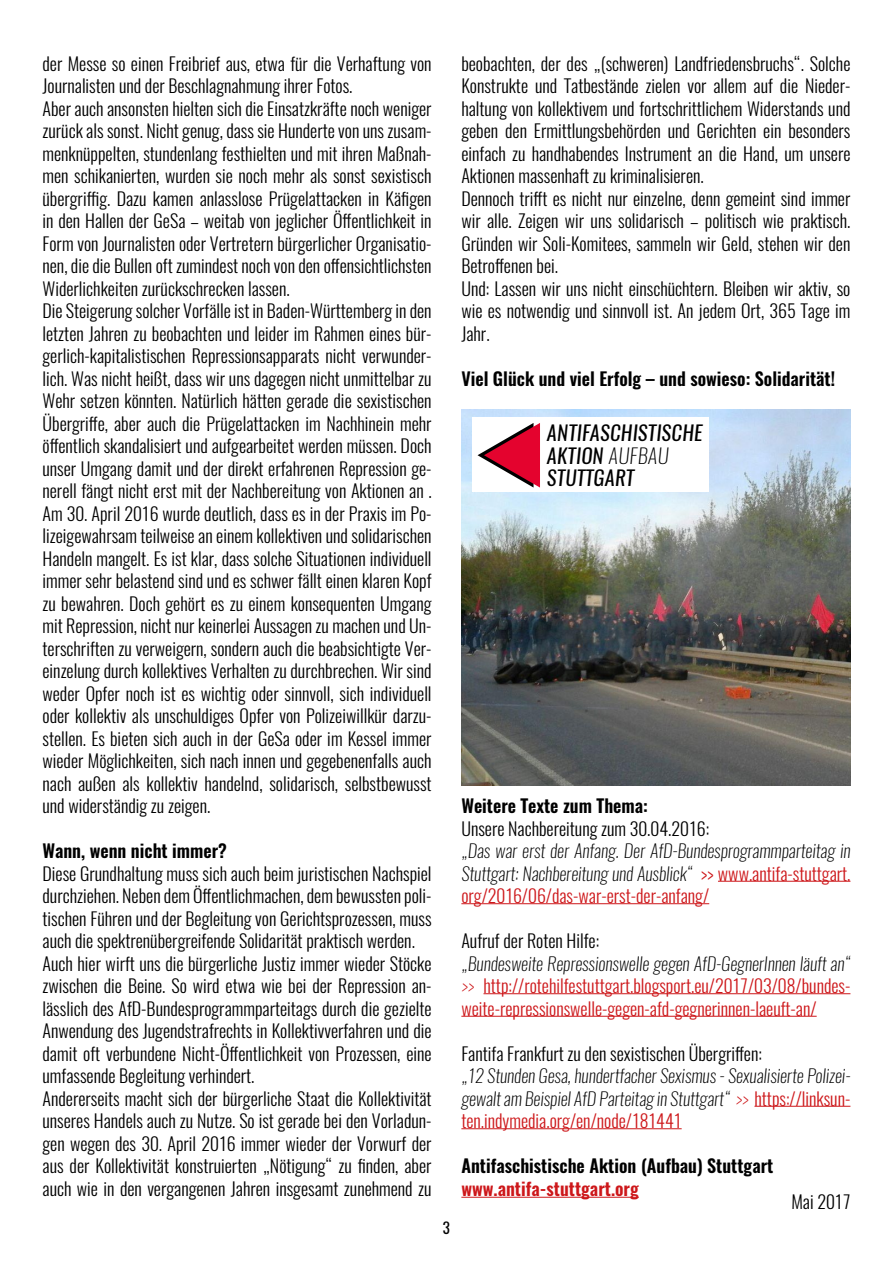
<style>
.page{position:relative;width:893px;height:1263px;background:#fff}
.page>*{position:absolute;margin:0;border:0;box-sizing:border-box;transform-origin:0 0}
.t1{font:italic 20.4px/22.2px "Oswald";letter-spacing:.015em;color:#000}
.t2{font:300 18px/22.5px "Oswald";color:#000}
.t3{font:italic 200 18px/22.5px "Oswald";color:#000;text-align:justify}
.t4{font:300 18px/22.5px "Oswald";color:#cd171a;text-align:justify}
.t5{font:600 18px "Oswald";color:#000}
.t6{font:600 18px "Oswald";color:#cd171a}
.t7{font:15px "Oswald";color:#000}
.s1{font-weight:200}
.s2{font-weight:300;font-style:normal;color:#cd171a}
.s3{font-weight:200;font-style:italic;color:#000}
.s4{font-weight:200;font-style:italic}
.s5{color:#cd171a}
</style>
<div class="page">
<hr style="left:718px;top:881px;width:132px;height:1px;background:#cd171a">
<hr style="left:461px;top:903px;width:248px;height:1px;background:#cd171a">
<hr style="left:483px;top:993px;width:367px;height:1px;background:#cd171a">
<hr style="left:461px;top:1016px;width:356px;height:1px;background:#cd171a">
<hr style="left:754px;top:1106px;width:96px;height:1px;background:#cd171a">
<hr style="left:461px;top:1128px;width:221px;height:1px;background:#cd171a">
<hr style="left:461px;top:1197px;width:178px;height:1px;background:#cd171a">
<img style="left:461px;top:409px;width:389px;height:377px">
<div style="left:472px;top:418px;width:237px;height:74px;background:#fff"></div>
<svg style="left:477px;top:423px;width:63px;height:65px"></svg>
<p class="t2" style="left:43px;top:52px;width:391px">der Messe so einen Freibrief aus, etwa für die Verhaftung von Journalisten und der Beschlagnahmung ihrer Fotos.<br>Aber auch ansonsten hielten sich die Einsatzkräfte noch weniger zurück als sonst. Nicht genug, dass sie Hunderte von uns zusam&shy;menknüppelten, stundenlang festhielten und mit ihren Maßnah&shy;men schikanierten, wurden sie noch mehr als sonst sexistisch übergriffig. Dazu kamen anlasslose Prügelattacken in Käfigen in den Hallen der GeSa – weitab von jeglicher Öffentlichkeit in Form von Journalisten oder Vertretern bürgerlicher Organisatio&shy;nen, die die Bullen oft zumindest noch von den offensichtlichsten Widerlichkeiten zurückschrecken lassen.<br>Die Steigerung solcher Vorfälle ist in Baden-Württemberg in den letzten Jahren zu beobachten und leider im Rahmen eines bür&shy;gerlich-kapitalistischen Repressionsapparats nicht verwunder&shy;lich. Was nicht heißt, dass wir uns dagegen nicht unmittelbar zu Wehr setzen könnten. Natürlich hätten gerade die sexistischen Übergriffe, aber auch die Prügelattacken im Nachhinein mehr öffentlich skandalisiert und aufgearbeitet werden müssen. Doch unser Umgang damit und der direkt erfahrenen Repression ge&shy;nerell fängt nicht erst mit der Nachbereitung von Aktionen an .<br>Am 30. April 2016 wurde deutlich, dass es in der Praxis im Po&shy;lizeigewahrsam teilweise an einem kollektiven und solidarischen Handeln mangelt. Es ist klar, dass solche Situationen individuell immer sehr belastend sind und es schwer fällt einen klaren Kopf zu bewahren. Doch gehört es zu einem konsequenten Umgang mit Repression, nicht nur keinerlei Aussagen zu machen und Un&shy;terschriften zu verweigern, sondern auch die beabsichtigte Ver&shy;einzelung durch kollektives Verhalten zu durchbrechen. Wir sind weder Opfer noch ist es wichtig oder sinnvoll, sich individuell oder kollektiv als unschuldiges Opfer von Polizeiwillkür darzu&shy;stellen. Es bieten sich auch in der GeSa oder im Kessel immer wieder Möglichkeiten, sich nach innen und gegebenenfalls auch nach außen als kollektiv handelnd, solidarisch, selbstbewusst und widerständig zu zeigen.</p>
<p class="t5" style="left:43px;top:838px;width:186px">Wann, wenn nicht immer?</p>
<p class="t2" style="left:43px;top:862px;width:391px">Diese Grundhaltung muss sich auch beim juristischen Nachspiel durchziehen. Neben dem Öffentlichmachen, dem bewussten poli&shy;tischen Führen und der Begleitung von Gerichtsprozessen, muss auch die spektrenübergreifende Solidarität praktisch werden.<br>Auch hier wirft uns die bürgerliche Justiz immer wieder Stöcke zwischen die Beine. So wird etwa wie bei der Repression an&shy;lässlich des AfD-Bundesprogrammparteitags durch die gezielte Anwendung des Jugendstrafrechts in Kollektivverfahren und die damit oft verbundene Nicht-Öffentlichkeit von Prozessen, eine umfassende Begleitung verhindert.<br>Andererseits macht sich der bürgerliche Staat die Kollektivität unseres Handels auch zu Nutze. So ist gerade bei den Vorladun&shy;gen wegen des 30. April 2016 immer wieder der Vorwurf der aus der Kollektivität konstruierten „Nötigung“ zu finden, aber auch wie in den vergangenen Jahren insgesamt zunehmend zu</p>
<p class="t2" style="left:461px;top:52px;width:391px">beobachten, der des „(schweren) Landfriedensbruchs“. Solche Konstrukte und Tatbestände zielen vor allem auf die Nieder&shy;haltung von kollektivem und fortschrittlichem Widerstands und geben den Ermittlungsbehörden und Gerichten ein besonders einfach zu handhabendes Instrument an die Hand, um unsere Aktionen massenhaft zu kriminalisieren.<br>Dennoch trifft es nicht nur einzelne, denn gemeint sind immer wir alle. Zeigen wir uns solidarisch – politisch wie praktisch.<br>Gründen wir Soli-Komitees, sammeln wir Geld, stehen wir den Betroffenen bei.<br>Und: Lassen wir uns nicht einschüchtern. Bleiben wir aktiv, so wie es notwendig und sinnvoll ist. An jedem Ort, 365 Tage im Jahr.</p>
<p class="t5" style="left:461px;top:366px;width:375px">Viel Glück und viel Erfolg – und sowieso: Solidarität!</p>
<p class="t1" style="left:547px;top:422px;width:157px">ANTIFASCHISTISCHE<br>AKTION <span class="s1">AUFBAU<br></span>STUTTGART</p>
<p class="t7" style="left:443px;top:1217px;width:9px">3</p>
<p class="t5" style="left:461px;top:793px;width:188px">Weitere Texte zum Thema:</p>
<p class="t2" style="left:461px;top:817px;width:249px">Unsere Nachbereitung zum 30.04.2016:</p>
<p class="t3" style="left:461px;top:839px;width:391px">„Das war erst der Anfang. Der AfD-Bundesprogrammparteitag in Stuttgart: Nachbereitung und Ausblick“ <span class="s2">&gt;&gt; www.antifa-stuttgart. org/2016/06/das-war-erst-der-anfang/</span></p>
<p class="t2" style="left:461px;top:930px;width:139px">Aufruf der Roten Hilfe:</p>
<p class="t4" style="left:461px;top:952px;width:391px"><span class="s3">„Bundesweite Repressionswelle gegen AfD-GegnerInnen läuft an“ </span><span class="s4">&gt;&gt;</span> http://rotehilfestuttgart.blogsport.eu/2017/03/08/bundes&shy;weite-repressionswelle-gegen-afd-gegnerinnen-laeuft-an/</p>
<p class="t2" style="left:461px;top:1042px;width:302px">Fantifa Frankfurt zu den sexistischen Übergriffen:</p>
<p class="t3" style="left:461px;top:1064px;width:391px">„12 Stunden Gesa, hundertfacher Sexismus - Sexualisierte Polizei&shy;gewalt am Beispiel AfD Parteitag in Stuttgart“ <span class="s5">&gt;&gt;</span> <span class="s2">https://linksun&shy;ten.indymedia.org/en/node/181441</span></p>
<p class="t5" style="left:461px;top:1153px;width:313px">Antifaschistische Aktion (Aufbau) Stuttgart</p>
<p class="t6" style="left:461px;top:1176px;width:179px">www.antifa-stuttgart.org</p>
<p class="t2" style="left:791px;top:1191px;width:61px">Mai 2017</p>
</div>
